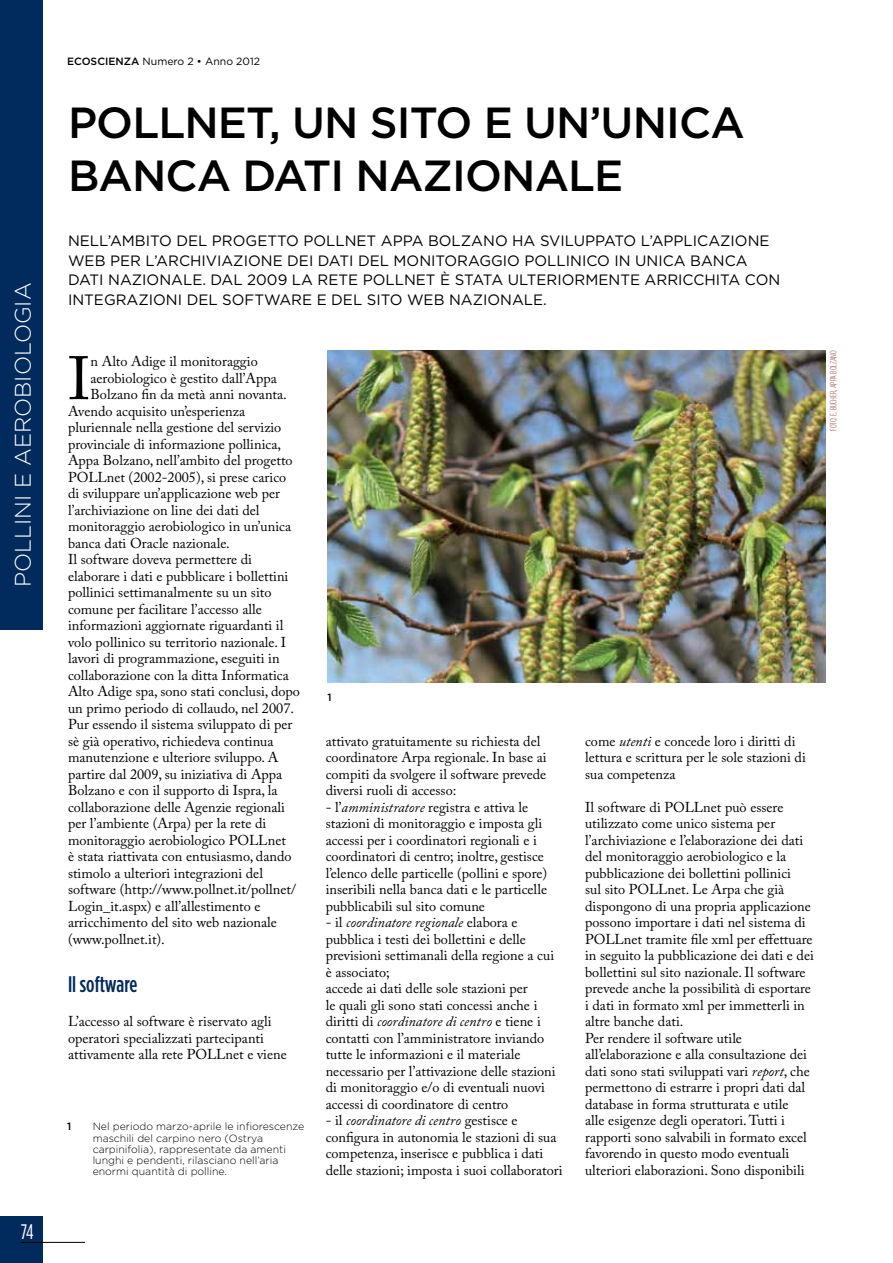
<style>
.page{position:relative;width:893px;height:1263px;background:#fff}
.page>*{position:absolute;margin:0;border:0;box-sizing:border-box;transform-origin:0 0}
.t1{font:60.6px "Adobe Caslon Pro";color:#000}
.t2{font:500 43.5px/52.5px "Gotham";letter-spacing:.08em;color:#000}
.t3{font:300 22.5px "Gotham HTF";color:#fff}
.t4{font:500 22.5px "Gotham Condensed";color:#002b5c}
.t5{font:21px "Gotham Condensed";color:#fff}
.t6{font:15px "Gotham";color:#000}
.t7{font:14.25px/16.5px "Adobe Caslon Pro";color:#000}
.t8{font:300 10.5px/11.2px "Gotham";color:#000}
.t9{font:10.5px "Gotham";color:#000}
.t10{font:500 10.5px "Gotham";color:#000}
.t11{font:300 9px "Gotham Condensed";letter-spacing:-.01em;color:#9d4a48}
.s1{font-weight:500}
.s2{font-style:italic}
</style>
<div class="page">
<div style="left:0;top:1216px;width:43px;height:47px;background:#002b5c"></div>
<hr style="left:21px;top:1242px;width:64px;height:1px;background:#000">
<div style="left:0;top:0;width:43px;height:629px;background:#002b5c"></div>
<img style="left:327px;top:350px;width:498px;height:332px">
<h3 class="t3" style="left:11px;top:587px;width:304px;rotate:-90deg">Pollinieaerobiologia</h3>
<h3 class="t5" style="left:21px;top:1221px;width:14px">74</h3>
<p class="t9" style="left:67px;top:55px;width:194px"><span class="s1">ECOSCIENZA</span> NUMERO 2 • ANNO 2012</p>
<h2 class="t2" style="left:68px;top:96px;width:678px">POLLNET, UN SITO E UN’UNICA<br>BANCA DATI NAZIONALE</h2>
<p class="t6" style="left:68px;top:232px;width:11px">NELL</p>
<p class="t6" style="left:108px;top:232px;width:14px">’AMBITO</p>
<p class="t6" style="left:176px;top:232px;width:11px">DEL</p>
<p class="t6" style="left:212px;top:232px;width:12px">PROGETTO</p>
<p class="t6" style="left:303px;top:232px;width:12px">POLLNET</p>
<p class="t6" style="left:381px;top:232px;width:23px">APPA</p>
<p class="t6" style="left:428px;top:232px;width:13px">BOLZANO</p>
<p class="t6" style="left:512px;top:232px;width:39px">HA SVILUPPATO</p>
<p class="t6" style="left:641px;top:232px;width:22px">L’APPLICAZIONE</p>
<p class="t6" style="left:68px;top:252px;width:13px">WEB</p>
<p class="t6" style="left:110px;top:252px;width:11px">PER</p>
<p class="t6" style="left:145px;top:252px;width:22px">L’ARCHIVIAZIONE</p>
<p class="t6" style="left:287px;top:252px;width:9px">DEI</p>
<p class="t6" style="left:318px;top:252px;width:10px">DATI</p>
<p class="t6" style="left:358px;top:252px;width:11px">DEL</p>
<p class="t6" style="left:394px;top:252px;width:12px">MONITORAGGIO</p>
<p class="t6" style="left:524px;top:252px;width:11px">POLLINICO</p>
<p class="t6" style="left:614px;top:252px;width:32px">IN UNICA</p>
<p class="t6" style="left:690px;top:252px;width:13px">BANCA</p>
<p class="t6" style="left:68px;top:271px;width:10px">DATI</p>
<p class="t6" style="left:108px;top:271px;width:12px">NAZIONALE</p>
<p class="t6" style="left:202px;top:271px;width:20px">. DAL</p>
<p class="t6" style="left:247px;top:271px;width:81px">2009 LA RETE</p>
<p class="t6" style="left:363px;top:271px;width:53px">POLLNET</p>
<p class="t6" style="left:440px;top:271px;width:25px">È STATA</p>
<p class="t6" style="left:508px;top:271px;width:12px">ULTERIORMENTE</p>
<p class="t6" style="left:645px;top:271px;width:11px">ARRICCHITA</p>
<p class="t6" style="left:745px;top:271px;width:12px">CON</p>
<p class="t6" style="left:68px;top:291px;width:11px">INTEGRAZIONI</p>
<p class="t6" style="left:187px;top:291px;width:11px">DEL</p>
<p class="t6" style="left:222px;top:291px;width:13px">SOFTWARE</p>
<p class="t6" style="left:317px;top:291px;width:26px">E DEL</p>
<p class="t6" style="left:367px;top:291px;width:10px">SITO</p>
<p class="t6" style="left:407px;top:291px;width:13px">WEB</p>
<p class="t6" style="left:449px;top:291px;width:12px">NAZIONALE</p>
<p class="t6" style="left:543px;top:291px;width:5px">.</p>
<h1 class="t1" style="left:68px;top:343px;width:24px">I</h1>
<p class="t7" style="left:91px;top:353px;width:169px">n Alto Adige il monitoraggio</p>
<p class="t7" style="left:91px;top:369px;width:188px">aerobiologico è gestito dall’Appa</p>
<p class="t7" style="left:91px;top:386px;width:198px">Bolzano fin da metà anni novanta.</p>
<p class="t7" style="left:68px;top:402px;width:179px">Avendo acquisito un’esperienza</p>
<p class="t7" style="left:68px;top:419px;width:215px">pluriennale nella gestione del servizio</p>
<p class="t7" style="left:68px;top:435px;width:215px">provinciale di informazione pollinica,</p>
<p class="t7" style="left:68px;top:452px;width:226px">Appa Bolzano, nell’ambito del progetto</p>
<p class="t7" style="left:68px;top:468px;width:220px">POLLnet (2002-2005), si prese carico</p>
<p class="t7" style="left:68px;top:485px;width:213px">di sviluppare un’applicazione web per</p>
<p class="t7" style="left:68px;top:501px;width:193px">l’archiviazione on line dei dati del</p>
<p class="t7" style="left:68px;top:518px;width:225px">monitoraggio aerobiologico in un’unica</p>
<p class="t7" style="left:68px;top:534px;width:163px">banca dati Oracle nazionale.</p>
<p class="t7" style="left:68px;top:551px;width:185px">Il software doveva permettere di</p>
<p class="t7" style="left:68px;top:567px;width:222px">elaborare i dati e pubblicare i bollettini</p>
<p class="t7" style="left:68px;top:584px;width:205px">pollinici settimanalmente su un sito</p>
<p class="t7" style="left:68px;top:600px;width:195px">comune per facilitare l’accesso alle</p>
<p class="t7" style="left:68px;top:617px;width:217px">informazioni aggiornate riguardanti il</p>
<p class="t7" style="left:68px;top:633px;width:219px">volo pollinico su territorio nazionale. I</p>
<p class="t7" style="left:68px;top:650px;width:213px">lavori di programmazione, eseguiti in</p>
<p class="t7" style="left:68px;top:666px;width:222px">collaborazione con la ditta Informatica</p>
<p class="t7" style="left:68px;top:683px;width:234px">Alto Adige spa, sono stati conclusi, dopo</p>
<p class="t7" style="left:68px;top:699px;width:228px">un primo periodo di collaudo, nel 2007.</p>
<p class="t7" style="left:68px;top:716px;width:226px">Pur essendo il sistema sviluppato di per</p>
<p class="t7" style="left:68px;top:732px;width:207px">sè già operativo, richiedeva continua</p>
<p class="t7" style="left:68px;top:749px;width:212px">manutenzione e ulteriore sviluppo. A</p>
<p class="t7" style="left:68px;top:765px;width:216px">partire dal 2009, su iniziativa di Appa</p>
<p class="t7" style="left:68px;top:782px;width:211px">Bolzano e con il supporto di Ispra, la</p>
<p class="t7" style="left:68px;top:798px;width:218px">collaborazione delle Agenzie regionali</p>
<p class="t7" style="left:68px;top:815px;width:200px">per l’ambiente (Arpa) per la rete di</p>
<p class="t7" style="left:68px;top:831px;width:219px">monitoraggio aerobiologico POLLnet</p>
<p class="t7" style="left:68px;top:848px;width:225px">è stata riattivata con entusiasmo, dando</p>
<p class="t7" style="left:68px;top:864px;width:196px">stimolo a ulteriori integrazioni del</p>
<p class="t7" style="left:68px;top:881px;width:230px">software (http://www.pollnet.it/pollnet/</p>
<p class="t7" style="left:68px;top:897px;width:194px">Login_it.aspx) e all’allestimento e</p>
<p class="t7" style="left:68px;top:914px;width:210px">arricchimento del sito web nazionale</p>
<p class="t7" style="left:68px;top:930px;width:98px">(www.pollnet.it).</p>
<h3 class="t4" style="left:68px;top:971px;width:71px">Il software</h3>
<p class="t7" style="left:68px;top:1013px;width:220px">L’accesso al software è riservato agli operatori specializzati partecipanti attivamente alla rete POLLnet e viene</p>
<p class="t10" style="left:67px;top:1121px;width:6px">1</p>
<p class="t8" style="left:93px;top:1121px;width:213px">Nel periodo marzo-aprile le infiorescenze maschili del carpino nero (Ostrya carpinifolia), rappresentate da amenti lunghi e pendenti, rilasciano nell’aria enormi quantità di polline.</p>
<p class="t10" style="left:327px;top:691px;width:6px">1</p>
<p class="t7" style="left:326px;top:732px;width:222px">attivato gratuitamente su richiesta del coordinatore Arpa regionale. In base ai compiti da svolgere il software prevede diversi ruoli di accesso:</p>
<p class="t7" style="left:326px;top:798px;width:223px">- l’<span class="s2">amministratore</span> registra e attiva le stazioni di monitoraggio e imposta gli accessi per i coordinatori regionali e i coordinatori di centro; inoltre, gestisce l’elenco delle particelle (pollini e spore) inseribili nella banca dati e le particelle pubblicabili sul sito comune</p>
<p class="t7" style="left:326px;top:914px;width:231px">- il <span class="s2">coordinatore regionale</span> elabora e pubblica i testi dei bollettini e delle previsioni settimanali della regione a cui è associato;<br>accede ai dati delle sole stazioni per<br>le quali gli sono stati concessi anche i diritti di <span class="s2">coordinatore di centro</span> e tiene i contatti con l’amministratore inviando tutte le informazioni e il materiale necessario per l’attivazione delle stazioni di monitoraggio e/o di eventuali nuovi accessi di coordinatore di centro</p>
<p class="t7" style="left:326px;top:1112px;width:238px">- il <span class="s2">coordinatore di centro</span> gestisce e configura in autonomia le stazioni di sua competenza, inserisce e pubblica i dati delle stazioni; imposta i suoi collaboratori</p>
<p class="t11" style="left:828px;top:430px;width:81px;rotate:-90deg">Foto: E. Bucher, Appa Bolzano</p>
<p class="t7" style="left:585px;top:732px;width:222px">come <span class="s2">utenti</span> e concede loro i diritti di lettura e scrittura per le sole stazioni di sua competenza</p>
<p class="t7" style="left:585px;top:798px;width:230px">Il software di POLLnet può essere utilizzato come unico sistema per l’archiviazione e l’elaborazione dei dati del monitoraggio aerobiologico e la pubblicazione dei bollettini pollinici<br>sul sito POLLnet. Le Arpa che già dispongono di una propria applicazione possono importare i dati nel sistema di POLLnet tramite file xml per effettuare in seguito la pubblicazione dei dati e dei bollettini sul sito nazionale. Il software prevede anche la possibilità di esportare i dati in formato xml per immetterli in altre banche dati.<br>Per rendere il software utile all’elaborazione e alla consultazione dei dati sono stati sviluppati vari <span class="s2">report</span>, che permettono di estrarre i propri dati dal database in forma strutturata e utile<br>alle esigenze degli operatori. Tutti i rapporti sono salvabili in formato excel favorendo in questo modo eventuali ulteriori elaborazioni. Sono disponibili</p>
</div>
